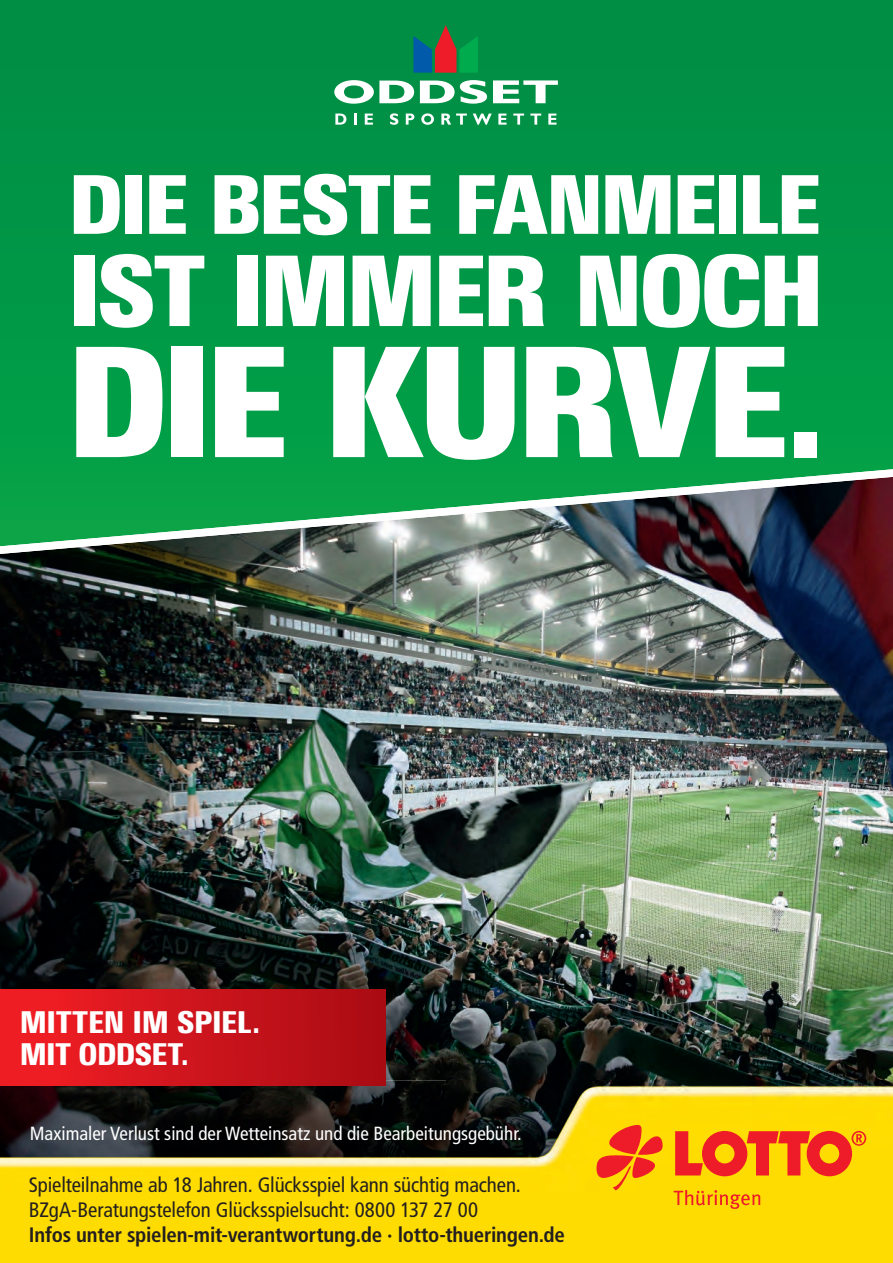
<style>
.page{position:relative;width:893px;height:1263px;background:#fff}
.page>*{position:absolute;margin:0;border:0;box-sizing:border-box;transform-origin:0 0}
.t1{font:152.4px "Linotype Univers 920 Cn X Black";letter-spacing:-.04em;color:#fff}
.t2{font:97.35px "Linotype Univers 920 Cn X Black";letter-spacing:-.03em;color:#fff}
.t3{font:81.15px "Linotype Univers 920 Cn X Black";letter-spacing:-.03em;color:#fff}
.t4{font:900 30.3px/32.1px "Linotype Univers 820 Cn";letter-spacing:-.01em;color:#fff}
.t5{font:condensed 20.85px/25px "Frutiger LT";letter-spacing:-.005em;color:#231f20}
.t6{font:700 condensed 20.85px "Frutiger LT";letter-spacing:-.01em;color:#231f20}
.t7{font:condensed 19.05px "Frutiger LT";color:#fff}
</style>
<div class="page">
<svg style="left:0;top:0;width:893px;height:468px;background:#009646"></svg>
<img style="left:0;top:468px;width:893px;height:613px">
<svg style="left:413px;top:25px;width:65px;height:48px;background:#3a6d51"></svg>
<svg style="left:493px;top:80px;width:65px;height:23px"></svg>
<svg style="left:420px;top:80px;width:67px;height:24px"></svg>
<svg style="left:334px;top:80px;width:80px;height:24px"></svg>
<svg style="left:335px;top:114px;width:11px;height:11px"></svg>
<svg style="left:354px;top:114px;width:3px;height:11px"></svg>
<svg style="left:365px;top:114px;width:8px;height:11px"></svg>
<svg style="left:390px;top:113px;width:8px;height:12px"></svg>
<svg style="left:406px;top:114px;width:8px;height:11px"></svg>
<svg style="left:421px;top:113px;width:13px;height:12px"></svg>
<svg style="left:441px;top:114px;width:26px;height:11px"></svg>
<svg style="left:473px;top:114px;width:19px;height:11px"></svg>
<svg style="left:498px;top:114px;width:9px;height:11px"></svg>
<svg style="left:513px;top:114px;width:11px;height:11px"></svg>
<svg style="left:530px;top:114px;width:11px;height:11px"></svg>
<svg style="left:548px;top:114px;width:8px;height:11px"></svg>
<div style="left:0;top:990px;width:386px;height:91px;background:linear-gradient(to right,#f51f25,#a90b14)"></div>
<div style="left:0;top:1192px;width:893px;height:71px;background:#ffdc01"></div>
<img style="left:0;top:1086px;width:293px;height:106px">
<img style="left:293px;top:1081px;width:600px;height:111px">
<img style="left:0;top:1081px;width:386px;height:5px">
<svg style="left:675px;top:1131px;width:191px;height:45px;background:#f56b17"></svg>
<svg style="left:596px;top:1125px;width:67px;height:65px;background:#f78712"></svg>
<svg style="left:674px;top:1190px;width:86px;height:19px;background:#faac0a"></svg>
<h3 class="t3" style="left:69px;top:154px;width:753px">DIE BESTE FANMEILE</h3>
<h2 class="t2" style="left:68px;top:231px;width:757px">IST IMMER NOCH</h2>
<h1 class="t1" style="left:67px;top:308px;width:762px">DIE KURVE.</h1>
<h3 class="t4" style="left:20px;top:1006px;width:242px">MITTEN IM SPIEL.<br>MIT ODDSET.</h3>
<p class="t7" style="left:30px;top:1122px;width:493px">Maximaler Verlust sind der Wetteinsatz und die Bearbeitungsgebühr.</p>
<p class="t5" style="left:29px;top:1172px;width:494px">Spielteilnahme ab 18 Jahren. Glücksspiel kann süchtig machen.<br>BZgA-Beratungstelefon Glücksspielsucht: 0800 137 27 00</p>
<p class="t6" style="left:29px;top:1222px;width:538px">Infos unter spielen-mit-verantwortung.de · lotto-thueringen.de</p>
</div>
